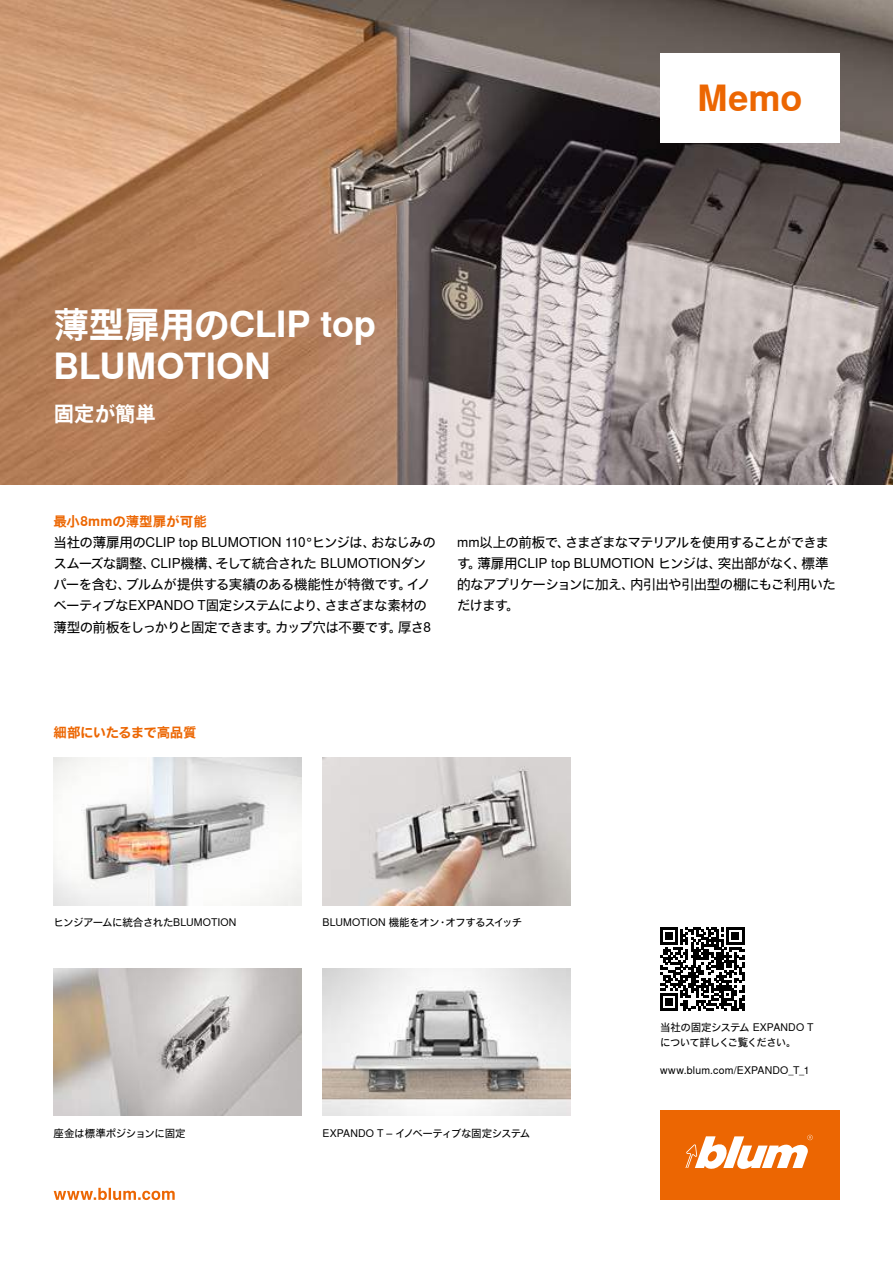
<style>
.page{position:relative;width:893px;height:1263px;background:#fff}
.page>*{position:absolute;margin:0;border:0;box-sizing:border-box;transform-origin:0 0}
.t1{font:700 36px/42.2px "Nimbus Sans Global";letter-spacing:-.01em;color:#fff}
.t2{font:700 36px "Nimbus Sans Global";color:#ec6602}
.t3{font:700 21px "Nimbus Sans Global";letter-spacing:-.03em;color:#fff}
.t4{font:13.5px/21px "Nimbus Sans Global";letter-spacing:-.045em;color:#000}
.t5{font:700 13.5px "Nimbus Sans Global";letter-spacing:-.01em;color:#ec6602}
.t6{font:700 13.5px "Nimbus Sans Global";letter-spacing:-.035em;color:#ec6602}
.t7{font:10.5px "Nimbus Sans Global";letter-spacing:-.02em;color:#000}
.t8{font:10.5px/15px "Nimbus Sans Global";letter-spacing:-.05em;color:#000}
.t9{font:10.5px "Nimbus Sans Global";letter-spacing:.015em;color:#000}
</style>
<div class="page">
<img style="left:0;top:0;width:893px;height:484px">
<div style="left:660px;top:1110px;width:179px;height:90px;background:#ec6602"></div>
<svg style="left:685px;top:1135px;width:128px;height:34px"></svg>
<div style="left:660px;top:54px;width:179px;height:89px;background:#fff"></div>
<img style="left:323px;top:758px;width:247px;height:147px">
<img style="left:54px;top:968px;width:247px;height:148px">
<img style="left:54px;top:758px;width:247px;height:147px">
<img style="left:323px;top:968px;width:247px;height:148px">
<svg style="left:744px;top:927px;width:1px;height:84px"></svg>
<svg style="left:660px;top:927px;width:84px;height:84px"></svg>
<svg style="left:54px;top:1188px;width:121px;height:12px"></svg>
<h1 class="t2" style="left:697px;top:78px;width:107px">Memo</h1>
<h1 class="t1" style="left:54px;top:303px;width:324px">薄型扉用のCLIP top<br>BLUMOTION</h1>
<h2 class="t3" style="left:54px;top:401px;width:104px">固定が簡単</h2>
<p class="t5" style="left:54px;top:514px;width:155px">最小8mmの薄型扉が可能</p>
<p class="t4" style="left:54px;top:532px;width:384px">当社の薄扉用のCLIP top BLUMOTION 110°ヒンジは、おなじみのスムーズな調整、CLIP機構、そして統合された BLUMOTIONダンパーを含む、ブルムが提供する実績のある機能性が特徴です。イノベーティブなEXPANDO T固定システムにより、さまざまな素材の薄型の前板をしっかりと固定できます。カップ穴は不要です。厚さ8</p>
<p class="t4" style="left:457px;top:532px;width:380px">mm以上の前板で、さまざまなマテリアルを使用することができます。薄扉用CLIP top BLUMOTION ヒンジは、突出部がなく、標準的なアプリケーションに加え、内引出や引出型の棚にもご利用いただけます。</p>
<p class="t6" style="left:54px;top:724px;width:145px">細部にいたるまで高品質</p>
<p class="t7" style="left:54px;top:916px;width:184px">ヒンジアームに統合されたBLUMOTION</p>
<p class="t7" style="left:54px;top:1127px;width:134px">座金は標準ポジションに固定</p>
<p class="t7" style="left:323px;top:916px;width:201px">BLUMOTION 機能をオン・オフするスイッチ</p>
<p class="t8" style="left:323px;top:1125px;width:209px">EXPANDO T – イノベーティブな固定システム</p>
<p class="t8" style="left:660px;top:1020px;width:155px">当社の固定システム EXPANDO Tについて詳しくご覧ください。</p>
<p class="t9" style="left:660px;top:1064px;width:151px">www.blum.com/EXPANDO_T_1</p>
</div>
